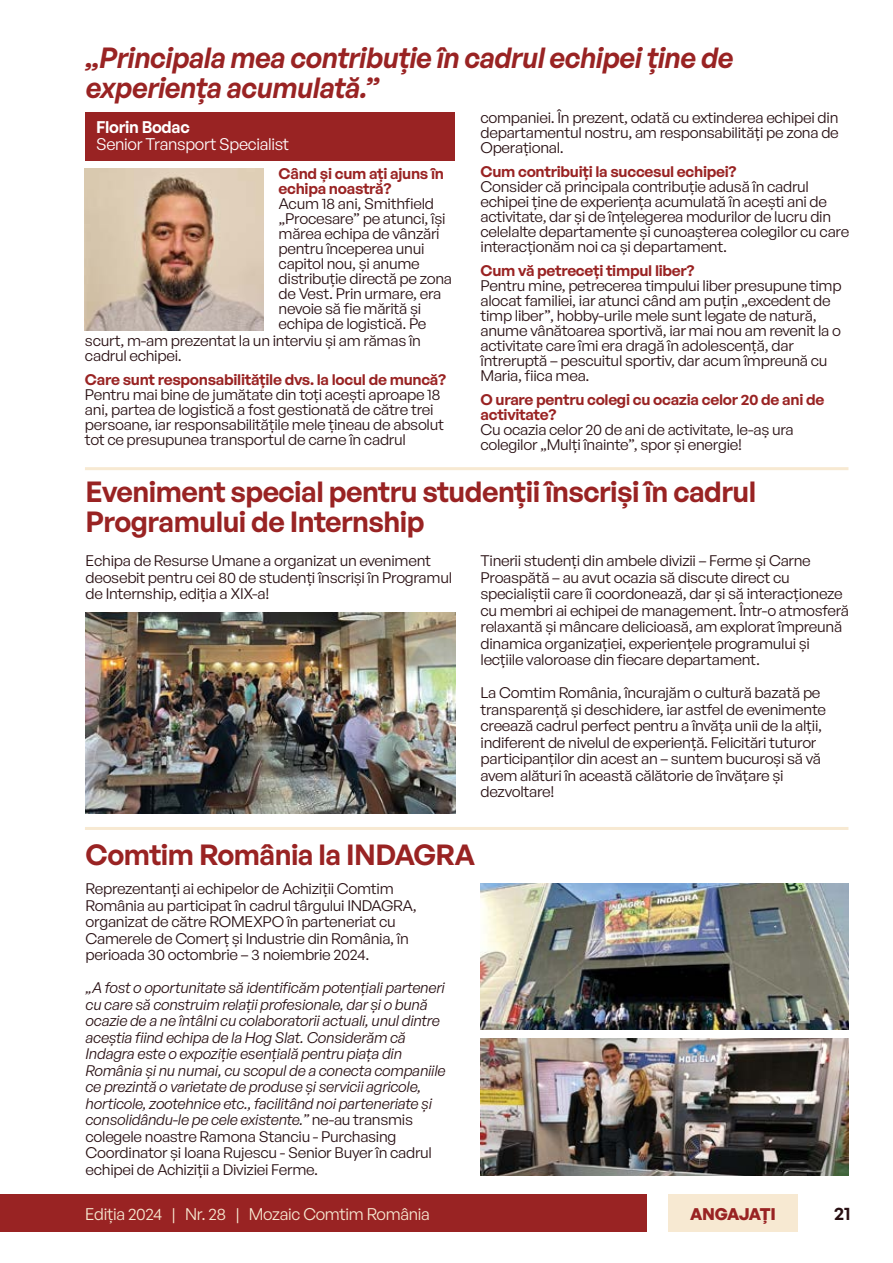
<style>
.page{position:relative;width:893px;height:1263px;background:#fff}
.page>*{position:absolute;margin:0;border:0;box-sizing:border-box;transform-origin:0 0}
.t1{font:600 28.5px/30px "General Sans";letter-spacing:-.02em;color:#992323}
.t2{font:italic 600 28.5px/30px "General Sans";letter-spacing:-.02em;color:#992323}
.t3{font:600 18px "General Sans";color:#280f12}
.t4{font:16.5px "General Sans";letter-spacing:-.02em;color:#f7e9d2}
.t5{font:16.5px "General Sans";letter-spacing:-.02em;color:#fff}
.t6{font:600 16.5px "General Sans";color:#fff}
.t7{font:700 16.5px "General Sans";letter-spacing:-.02em;color:#992323}
.t8{font:15px/15px "General Sans";letter-spacing:-.02em;color:#280f12}
.t9{font:italic 15px/16.5px "General Sans";letter-spacing:-.02em;color:#280f12}
.t10{font:600 15px/15px "General Sans";letter-spacing:-.02em;color:#992323}
.s1{font-style:normal}
</style>
<div class="page">
<img style="left:85px;top:169px;width:179px;height:162px">
<div style="left:85px;top:112px;width:369px;height:49px;background:#992323"></div>
<div style="left:0;top:1194px;width:646px;height:38px;background:#992323"></div>
<div style="left:668px;top:1194px;width:129px;height:38px;background:#f7e9d2"></div>
<img style="left:86px;top:613px;width:369px;height:201px">
<hr style="left:85px;top:467px;width:763px;height:3px;background:#f7e9d2">
<hr style="left:85px;top:827px;width:763px;height:3px;background:#f7e9d2">
<img style="left:480px;top:883px;width:368px;height:146px">
<img style="left:480px;top:1038px;width:368px;height:138px">
<h1 class="t2" style="left:86px;top:42px;width:649px">„Principala mea contribuţie în cadrul echipei ţine de experienţa acumulată.”</h1>
<p class="t6" style="left:96px;top:117px;width:95px">Florin Bodac</p>
<p class="t5" style="left:96px;top:134px;width:195px">Senior Transport Specialist</p>
<p class="t10" style="left:279px;top:166px;width:167px">Când și cum aţi ajuns în echipa noastră?</p>
<p class="t8" style="left:279px;top:196px;width:175px">Acum 18 ani, Smithfield „Procesare” pe atunci, își mărea echipa de vânzări pentru începerea unui capitol nou, și anume distribuţie directă pe zona de Vest. Prin urmare, era nevoie să fie mărită și echipa de logistică. Pe</p>
<p class="t8" style="left:85px;top:333px;width:337px">scurt, m-am prezentat la un interviu și am rămas în cadrul echipei.</p>
<p class="t10" style="left:85px;top:372px;width:363px">Care sunt responsabilităţile dvs. la locul de muncă?</p>
<p class="t8" style="left:85px;top:387px;width:361px">Pentru mai bine de jumătate din toţi acești aproape 18 ani, partea de logistică a fost gestionată de către trei persoane, iar responsabilităţile mele ţineau de absolut tot ce presupunea transportul de carne în cadrul</p>
<p class="t8" style="left:480px;top:110px;width:360px;text-align:justify">companiei. În prezent, odată cu extinderea echipei din departamentul nostru, am responsabilităţi pe zona de Operaţional.</p>
<p class="t10" style="left:480px;top:164px;width:258px">Cum contribuiţi la succesul echipei?</p>
<p class="t8" style="left:480px;top:179px;width:370px">Consider că principala contribuţie adusă în cadrul echipei ţine de experienţa acumulată în acești ani de activitate, dar și de înţelegerea modurilor de lucru din celelalte departamente și cunoașterea colegilor cu care interacţionăm noi ca și departament.</p>
<p class="t10" style="left:480px;top:263px;width:216px">Cum vă petreceţi timpul liber?</p>
<p class="t8" style="left:480px;top:278px;width:363px">Pentru mine, petrecerea timpului liber presupune timp alocat familiei, iar atunci când am puţin „excedent de timp liber”, hobby-urile mele sunt legate de natură, anume vânătoarea sportivă, iar mai nou am revenit la o activitate care îmi era dragă în adolescenţă, dar întreruptă – pescuitul sportiv, dar acum împreună cu Maria, fiica mea.</p>
<p class="t10" style="left:480px;top:392px;width:345px">O urare pentru colegi cu ocazia celor 20 de ani de activitate?</p>
<p class="t8" style="left:480px;top:422px;width:315px">Cu ocazia celor 20 de ani de activitate, le-aș ura colegilor „Mulţi înainte”, spor și energie!</p>
<h1 class="t1" style="left:86px;top:476px;width:672px">Eveniment special pentru studenţii înscriși în cadrul<br>Programului de Internship</h1>
<p class="t8" style="left:86px;top:552px;width:368px;line-height:16.5px">Echipa de Resurse Umane a organizat un eveniment deosebit pentru cei 80 de studenţi înscriși în Programul de Internship, ediţia a XIX-a!</p>
<p class="t8" style="left:480px;top:552px;width:370px;line-height:16.5px">Tinerii studenţi din ambele divizii – Ferme și Carne Proaspătă – au avut ocazia să discute direct cu specialiștii care îi coordonează, dar și să interacţioneze cu membri ai echipei de management. Într-o atmosferă relaxantă și mâncare delicioasă, am explorat împreună dinamica organizaţiei, experienţele programului și lecţiile valoroase din fiecare departament.</p>
<p class="t8" style="left:480px;top:684px;width:347px;line-height:16.5px">La Comtim România, încurajăm o cultură bazată pe transparenţă și deschidere, iar astfel de evenimente creează cadrul perfect pentru a învăţa unii de la alţii, indiferent de nivelul de experienţă. Felicitări tuturor participanţilor din acest an – suntem bucuroși să vă avem alături în această călătorie de învăţare și dezvoltare!</p>
<h1 class="t1" style="left:86px;top:839px;width:391px">Comtim România la INDAGRA</h1>
<p class="t8" style="left:86px;top:880px;width:333px;line-height:16.5px">Reprezentanţi ai echipelor de Achiziţii Comtim România au participat în cadrul târgului INDAGRA, organizat de către ROMEXPO în parteneriat cu Camerele de Comerţ și Industrie din România, în perioada 30 octombrie – 3 noiembrie 2024.</p>
<p class="t9" style="left:86px;top:979px;width:362px">„A fost o oportunitate să identificăm potenţiali parteneri cu care să construim relaţii profesionale, dar și o bună ocazie de a ne întâlni cu colaboratorii actuali, unul dintre aceștia fiind echipa de la Hog Slat. Considerăm că Indagra este o expoziţie esenţială pentru piaţa din România și nu numai, cu scopul de a conecta companiile ce prezintă o varietate de produse și servicii agricole, horticole, zootehnice etc., facilitând noi parteneriate și consolidându-le pe cele existente.” <span class="s1">ne-au transmis colegele noastre Ramona Stanciu - Purchasing Coordinator și Ioana Rujescu - Senior Buyer în cadrul echipei de Achiziţii a Diviziei Ferme.</span></p>
<p class="t4" style="left:85px;top:1204px;width:346px">Ediţia 2024 | Nr. 28 | Mozaic Comtim România</p>
<p class="t7" style="left:690px;top:1204px;width:87px">ANGAJAŢI</p>
<p class="t3" style="left:834px;top:1202px;width:18px">21</p>
</div>
